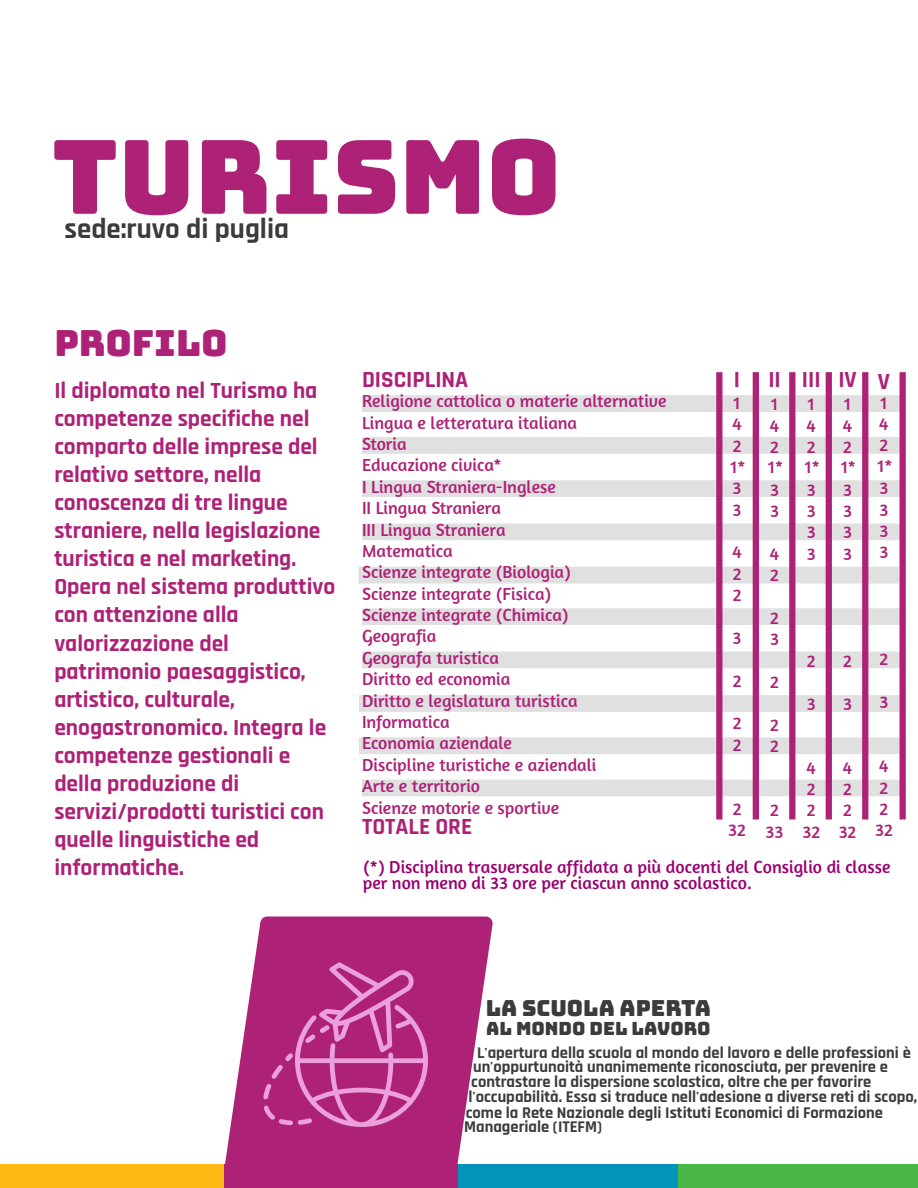
<style>
.page{position:relative;width:918px;height:1188px;background:#fff}
.page>*{position:absolute;margin:0;border:0;box-sizing:border-box;transform-origin:0 0}
.t1{font:102.3px "Bungee";color:#ad2177}
.t2{font:36px "Bungee";color:#ad2177}
.t3{font:700 28.8px "Rajdhani";color:#3b3b3b}
.t4{font:700 23.4px/28px "Rajdhani";color:#ad2177}
.t5{font:22.2px "Bungee";color:#3b3b3b}
.t6{font:18.15px "Bungee";color:#3b3b3b}
.t7{font:17.85px/21.5px "Amaranth";color:#ad2177}
.t8{font:17.85px/16.5px "Amaranth";color:#9a0070}
.t9{font:700 16.5px/16.2px "Rajdhani";color:#3b3b3b}
.s1{font-style:inherit}
</style>
<div class="page">
<div style="left:1px;top:1164px;width:224px;height:24px;background:#feb915"></div>
<div style="left:224px;top:1164px;width:243px;height:24px;background:#ad2177"></div>
<div style="left:458px;top:1164px;width:245px;height:24px;background:#0294b9"></div>
<div style="left:678px;top:1164px;width:239px;height:24px;background:#4ab848"></div>
<svg style="left:225px;top:917px;width:268px;height:247px;fill:#ad2177"></svg>
<svg style="left:263px;top:962px;width:165px;height:165px;background:#ba3b8c"></svg>
<div style="left:362px;top:395px;width:541px;height:17px;background:#e0e0e0"></div>
<div style="left:362px;top:437px;width:541px;height:17px;background:#e0e0e0"></div>
<div style="left:362px;top:480px;width:541px;height:17px;background:#e0e0e0"></div>
<div style="left:362px;top:524px;width:541px;height:16px;background:#e0e0e0"></div>
<div style="left:358px;top:567px;width:541px;height:16px;background:#e0e0e0"></div>
<div style="left:362px;top:608px;width:541px;height:17px;background:#e0e0e0"></div>
<div style="left:362px;top:651px;width:541px;height:17px;background:#e0e0e0"></div>
<div style="left:359px;top:695px;width:541px;height:17px;background:#e0e0e0"></div>
<div style="left:359px;top:737px;width:541px;height:17px;background:#e0e0e0"></div>
<div style="left:362px;top:780px;width:541px;height:16px;background:#e0e0e0"></div>
<div style="left:716px;top:372px;width:6px;height:448px;background:#ad2177"></div>
<div style="left:753px;top:372px;width:6px;height:448px;background:#ad2177"></div>
<div style="left:789px;top:372px;width:6px;height:448px;background:#ad2177"></div>
<div style="left:826px;top:372px;width:6px;height:448px;background:#ad2177"></div>
<div style="left:862px;top:372px;width:6px;height:448px;background:#ad2177"></div>
<div style="left:900px;top:372px;width:6px;height:448px;background:#ad2177"></div>
<h1 class="t1" style="left:51px;top:119px;width:511px">TURISMO</h1>
<h3 class="t3" style="left:65px;top:211px;width:226px">sede:ruvo di puglia</h3>
<h2 class="t2" style="left:54px;top:322px;width:175px">PROFILO</h2>
<p class="t4" style="left:54px;top:377px;width:283px">Il diplomato nel Turismo ha competenze specifiche <span class="s1">nel </span>comparto delle imprese del relativo settore, nella conoscenza di tre lingue straniere, nella legislazione turistica e nel marketing.<br>Opera nel sistema produttivo con attenzione alla valorizzazione del patrimonio paesaggistico, artistico, culturale, enogastronomico. Integra le competenze gestionali e della produzione di servizi/prodotti turistici con quelle linguistiche ed informatiche.</p>
<h3 class="t4" style="left:362px;top:366px;width:108px">DISCIPLINA</h3>
<p class="t7" style="left:362px;top:390px;width:306px">Religione cattolica o materie alternative<br>Lingua e letteratura italiana<br>Storia<br>Educazione civica*<br>I Lingua Straniera-Inglese<br>II Lingua Straniera<br>III Lingua Straniera<br>Matematica<br>Scienze integrate (Biologia)</p>
<h3 class="t4" style="left:734px;top:366px;width:158px">I II III IV V</h3>
<p class="t7" style="left:734px;top:392px;width:8px">1</p>
<p class="t7" style="left:771px;top:393px;width:8px">1</p>
<p class="t7" style="left:808px;top:393px;width:8px">1</p>
<p class="t7" style="left:844px;top:393px;width:8px">1</p>
<p class="t7" style="left:881px;top:392px;width:8px">1</p>
<p class="t7" style="left:732px;top:413px;width:11px">4</p>
<p class="t7" style="left:770px;top:415px;width:11px">4</p>
<p class="t7" style="left:807px;top:415px;width:11px">4</p>
<p class="t7" style="left:843px;top:415px;width:11px">4</p>
<p class="t7" style="left:879px;top:413px;width:11px">4</p>
<p class="t7" style="left:733px;top:434px;width:10px">2</p>
<p class="t7" style="left:770px;top:436px;width:10px">2</p>
<p class="t7" style="left:807px;top:436px;width:10px">2</p>
<p class="t7" style="left:843px;top:436px;width:10px">2</p>
<p class="t7" style="left:880px;top:434px;width:10px">2</p>
<p class="t7" style="left:731px;top:456px;width:16px">1*</p>
<p class="t7" style="left:768px;top:456px;width:126px">1* 1* 1* 1*</p>
<p class="t7" style="left:733px;top:477px;width:10px">3</p>
<p class="t7" style="left:770px;top:479px;width:10px">3</p>
<p class="t7" style="left:807px;top:479px;width:10px">3</p>
<p class="t7" style="left:843px;top:479px;width:10px">3</p>
<p class="t7" style="left:879px;top:477px;width:10px">3</p>
<p class="t7" style="left:733px;top:499px;width:10px">3</p>
<p class="t7" style="left:770px;top:500px;width:10px">3</p>
<p class="t7" style="left:807px;top:500px;width:10px">3</p>
<p class="t7" style="left:843px;top:500px;width:10px">3</p>
<p class="t7" style="left:879px;top:499px;width:10px">3</p>
<p class="t7" style="left:807px;top:521px;width:10px">3</p>
<p class="t7" style="left:843px;top:521px;width:10px">3</p>
<p class="t7" style="left:879px;top:520px;width:10px">3</p>
<p class="t7" style="left:732px;top:541px;width:11px">4</p>
<p class="t7" style="left:770px;top:543px;width:11px">4</p>
<p class="t7" style="left:807px;top:543px;width:10px">3</p>
<p class="t7" style="left:843px;top:543px;width:10px">3</p>
<p class="t7" style="left:879px;top:541px;width:10px">3</p>
<p class="t7" style="left:733px;top:563px;width:10px">2</p>
<p class="t7" style="left:770px;top:564px;width:10px">2</p>
<p class="t7" style="left:362px;top:583px;width:217px">Scienze integrate (Fisica)<br>Scienze integrate (Chimica)<br>Geografia<br>Geografa turistica<br>Diritto ed economia<br>Diritto e legislatura turistica</p>
<p class="t7" style="left:733px;top:584px;width:10px">2</p>
<p class="t7" style="left:770px;top:607px;width:10px">2</p>
<p class="t7" style="left:733px;top:627px;width:10px">3</p>
<p class="t7" style="left:770px;top:628px;width:10px">3</p>
<p class="t7" style="left:733px;top:670px;width:10px">2</p>
<p class="t7" style="left:770px;top:671px;width:10px">2</p>
<p class="t7" style="left:807px;top:650px;width:10px">2</p>
<p class="t7" style="left:843px;top:650px;width:10px">2</p>
<p class="t7" style="left:880px;top:648px;width:10px">2</p>
<p class="t7" style="left:807px;top:693px;width:10px">3</p>
<p class="t7" style="left:843px;top:693px;width:10px">3</p>
<p class="t7" style="left:879px;top:691px;width:10px">3</p>
<p class="t7" style="left:362px;top:711px;width:236px">Informatica<br>Economia aziendale<br>Discipline turistiche e aziendali<br>Arte e territorio<br>Scienze motorie e sportive</p>
<h3 class="t4" style="left:362px;top:813px;width:112px">TOTALE ORE</h3>
<p class="t7" style="left:733px;top:712px;width:10px">2</p>
<p class="t7" style="left:770px;top:714px;width:10px">2</p>
<p class="t7" style="left:733px;top:734px;width:10px">2</p>
<p class="t7" style="left:770px;top:735px;width:10px">2</p>
<p class="t7" style="left:807px;top:757px;width:11px">4</p>
<p class="t7" style="left:843px;top:757px;width:11px">4</p>
<p class="t7" style="left:879px;top:755px;width:11px">4</p>
<p class="t7" style="left:807px;top:778px;width:10px">2</p>
<p class="t7" style="left:843px;top:778px;width:10px">2</p>
<p class="t7" style="left:880px;top:777px;width:10px">2</p>
<p class="t7" style="left:728px;top:797px;width:166px;line-height:22.8px;text-align:right">2<br>32 33 32 32 32</p>
<p class="t8" style="left:363px;top:858px;width:529px">(*) Disciplina trasversale affidata a più docenti del Consiglio di classe per non meno di 33 ore per ciascun anno scolastico.</p>
<p class="t7" style="left:733px;top:798px;width:10px">2</p>
<p class="t7" style="left:770px;top:799px;width:10px">2</p>
<p class="t7" style="left:807px;top:799px;width:10px">2</p>
<p class="t7" style="left:843px;top:799px;width:10px">2</p>
<p class="t5" style="left:486px;top:996px;width:227px">LA SCUOLA APERTA</p>
<p class="t6" style="left:486px;top:1018px;width:226px">AL MONDO DEL LAVORO</p>
<p class="t9" style="left:477px;top:1045px;width:435px">L'apertura della scuola al mondo del lavoro e delle professioni è</p>
<p class="t9" style="left:473px;top:1059px;width:416px">un'oppurtunoità unanimemente riconosciuta, per prevenire e</p>
<p class="t9" style="left:471px;top:1074px;width:402px">contrastare la dispersione scolastica, oltre che per favorire</p>
<p class="t9" style="left:466px;top:1089px;width:453px">l'occupabilità. Essa si traduce nell'adesione a diverse reti di scopo, come la Rete Nazionale degli Istituti Economici di Formazione</p>
<p class="t9" style="left:464px;top:1119px;width:139px">Manageriale (ITEFM)</p>
</div>
